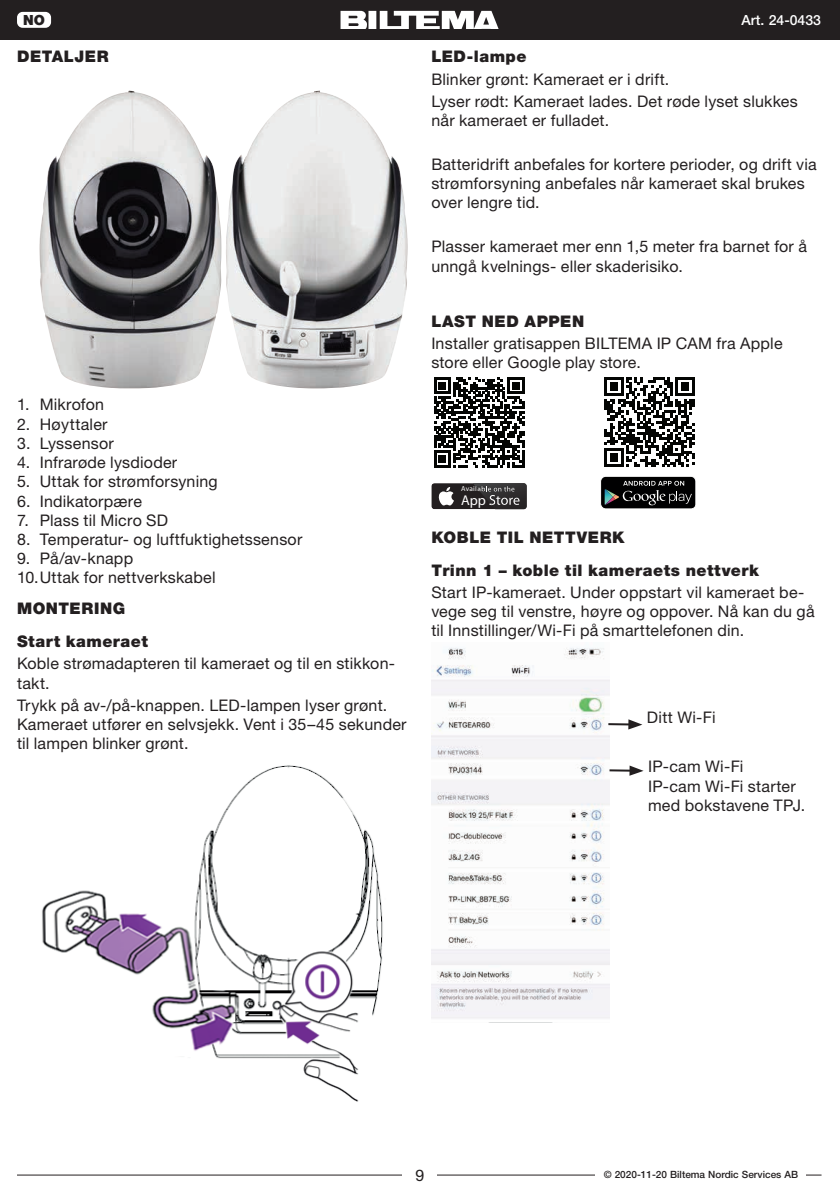
<style>
.page{position:relative;width:840px;height:1191px;background:#fff}
.page>*{position:absolute;margin:0;border:0;box-sizing:border-box;transform-origin:0 0}
.t1{font:16px/19.2px "Helvetica Neue LT Std";letter-spacing:.015em;color:#231f20}
.t2{font:900 16px/33.4px "Helvetica Neue LT Std";letter-spacing:.03em;color:#231f20}
.t3{font:14.2px "Myriad Pro";color:#fff}
.t4{font:500 14px "Helvetica Neue LT Std";color:#fff}
.t5{font:900 14px "Helvetica Neue LT Std";color:#231f20}
.t6{font:500 10px "Helvetica Neue LT Std";color:#231f20}
</style>
<div class="page">
<hr style="left:17px;top:1174px;width:804px;height:1px;background:#231f20">
<div style="left:0;top:0;width:839px;height:40px;background:#231f20"></div>
<svg style="left:340px;top:11px;width:159px;height:18px"></svg>
<div style="left:403px;top:1166px;width:34px;height:17px;background:#fff"></div>
<div style="left:595px;top:1164px;width:210px;height:19px;background:#fff"></div>
<div style="left:17px;top:12px;width:34px;height:16px;background:#fff;border-radius:6px"></div>
<div style="left:431px;top:374px;width:95px;height:96px;background:linear-gradient(to right,#fff,#fff)"></div>
<svg style="left:433px;top:377px;width:91px;height:90px"></svg>
<svg style="left:604px;top:377px;width:90px;height:90px"></svg>
<svg style="left:431px;top:483px;width:96px;height:26px;background:#464445"></svg>
<div style="left:600px;top:476px;width:95px;height:33px;background:#000001;border-radius:5px"></div>
<div style="left:600px;top:476px;width:95px;height:33px;border:1px solid #fff;border-radius:5px"></div>
<svg style="left:604px;top:481px;width:87px;height:24px"></svg>
<img style="left:431px;top:647px;width:178px;height:372px">
<hr style="left:608px;top:723px;width:23px;height:2px;background:#231f20">
<svg style="left:628px;top:719px;width:14px;height:10px"></svg>
<hr style="left:609px;top:769px;width:23px;height:2px;background:#231f20">
<svg style="left:629px;top:765px;width:14px;height:10px"></svg>
<img style="left:39px;top:91px;width:182px;height:297px">
<img style="left:226px;top:91px;width:181px;height:297px">
<img style="left:42px;top:765px;width:341px;height:337px">
<p class="t5" style="left:23px;top:11px;width:23px">NO</p>
<p class="t2" style="left:17px;top:40px;width:93px">DETALJER</p>
<p class="t1" style="left:17px;top:395px;width:89px">1. Mikrofon</p>
<p class="t1" style="left:17px;top:414px;width:92px">2. Høyttaler</p>
<p class="t1" style="left:17px;top:433px;width:98px">3. Lyssensor</p>
<p class="t1" style="left:17px;top:452px;width:162px">4. Infrarøde lysdioder</p>
<p class="t1" style="left:17px;top:472px;width:202px">5. Uttak for strømforsyning</p>
<p class="t1" style="left:17px;top:491px;width:126px">6. Indikatorpære</p>
<p class="t1" style="left:17px;top:510px;width:153px">7. Plass til Micro SD</p>
<p class="t1" style="left:17px;top:529px;width:287px">8. Temperatur- og luftfuktighetssensor</p>
<p class="t1" style="left:17px;top:548px;width:118px">9. På/av-knapp</p>
<p class="t1" style="left:17px;top:568px;width:200px">10. Uttak for nettverkskabel</p>
<p class="t2" style="left:17px;top:591px;width:132px">MONTERING<br>Start kameraet</p>
<p class="t1" style="left:17px;top:654px;width:379px">Koble strømadapteren til kameraet og til en stikkon&shy;takt.</p>
<p class="t1" style="left:17px;top:695px;width:391px">Trykk på av-/på-knappen. LED-lampen lyser grønt.<br>Kameraet utfører en selvsjekk. Vent i 35–45 sekunder til lampen blinker grønt.</p>
<p class="t4" style="left:741px;top:11px;width:81px">Art. 24-0433</p>
<p class="t2" style="left:431px;top:40px;width:97px">LED-lampe</p>
<p class="t1" style="left:431px;top:68px;width:368px;line-height:22px">Blinker grønt: Kameraet er i drift.<br>Lyser rødt: Kameraet lades. Det røde lyset slukkes</p>
<p class="t1" style="left:431px;top:110px;width:179px">når kameraet er fulladet.</p>
<p class="t1" style="left:431px;top:154px;width:387px">Batteridrift anbefales for kortere perioder, og drift via strømforsyning anbefales når kameraet skal brukes over lengre tid.</p>
<p class="t1" style="left:431px;top:237px;width:377px">Plasser kameraet mer enn 1,5 meter fra barnet for å unngå kvelnings- eller skaderisiko.</p>
<p class="t2" style="left:431px;top:304px;width:154px">LAST NED APPEN</p>
<p class="t1" style="left:431px;top:333px;width:352px">Installer gratisappen BILTEMA IP CAM fra Apple store eller Google play store.</p>
<p class="t3" style="left:461px;top:491px;width:60px">App Store</p>
<p class="t2" style="left:431px;top:520px;width:329px">KOBLE TIL NETTVERK<br>Trinn 1 – koble til kameraets nettverk</p>
<p class="t1" style="left:431px;top:582px;width:384px">Start IP-kameraet. Under oppstart vil kameraet be&shy;vege seg til venstre, høyre og oppover. Nå kan du gå til Innstillinger/Wi-Fi på smarttelefonen din.</p>
<p class="t1" style="left:646px;top:707px;width:70px">Ditt Wi-Fi</p>
<p class="t1" style="left:647px;top:757px;width:159px">IP-cam Wi-Fi<br>IP-cam Wi-Fi starter med bokstavene TPJ.</p>
<p class="t1" style="left:415px;top:1165px;width:10px">9</p>
<p class="t6" style="left:603px;top:1168px;width:196px">© 2020-11-20 Biltema Nordic Services AB</p>
</div>
